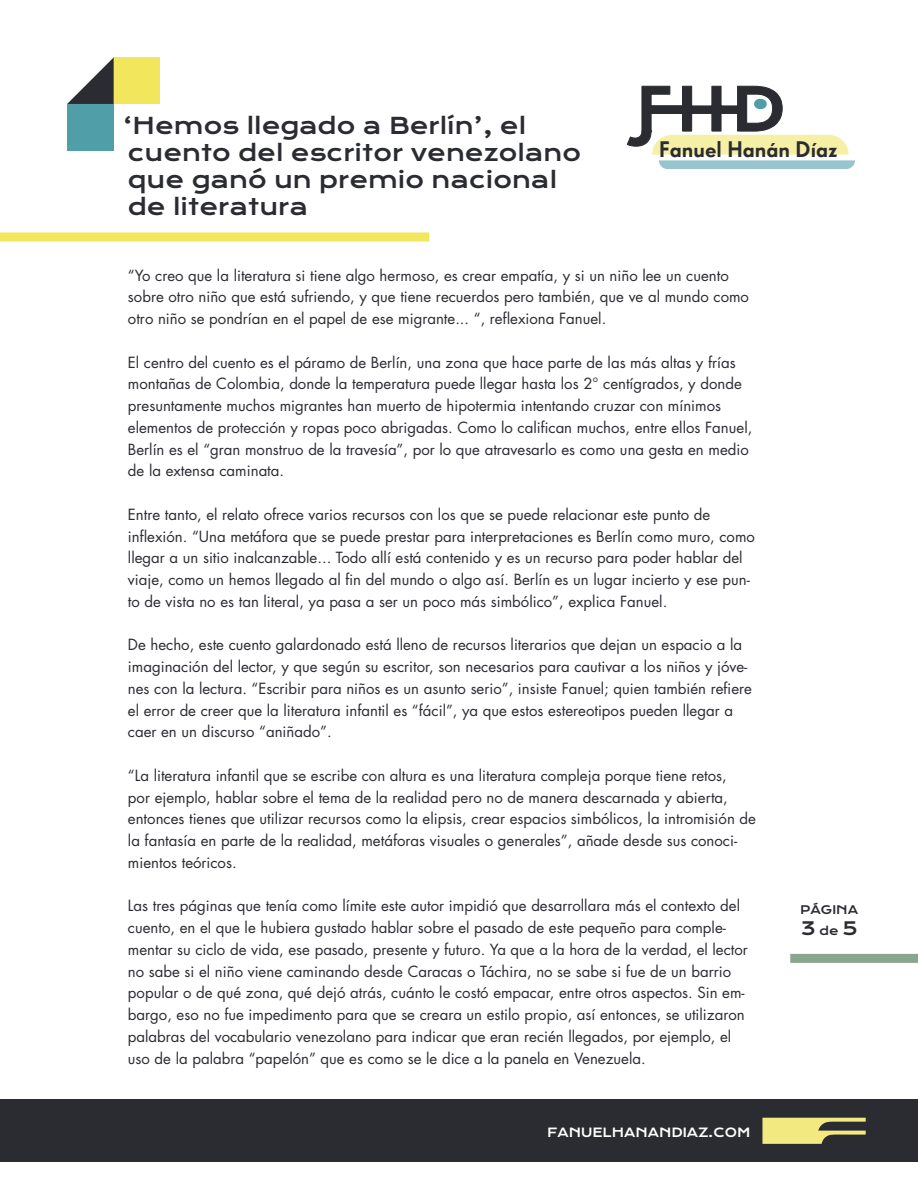
<style>
.page{position:relative;width:918px;height:1188px;background:#fff}
.page>*{position:absolute;margin:0;border:0;box-sizing:border-box;transform-origin:0 0}
.t1{font:22.5px/27px "Krona One";color:#2b2c32}
.t2{font:500 21.9px "Super Grotesk A";color:#2b2c32}
.t3{font:18px "Krona One";color:#2b2c32}
.t4{font:15px/21.8px "Futura Std";color:#2b2c32}
.t5{font:12.3px "Krona One";color:#fff}
.t6{font:11.55px "Krona One";color:#2b2c32}
.s1{font-size:11.55px}
</style>
<div class="page">
<div style="left:0;top:1100px;width:918px;height:62px;background:#2b2c32"></div>
<svg style="left:626px;top:85px;width:229px;height:84px"></svg>
<svg style="left:762px;top:1118px;width:104px;height:26px"></svg>
<div style="left:790px;top:954px;width:128px;height:9px;background:#8ba58e"></div>
<div style="left:67px;top:104px;width:47px;height:47px;background:#509fa8"></div>
<div style="left:114px;top:57px;width:46px;height:47px;background:#f2e65d"></div>
<svg style="left:67px;top:57px;width:47px;height:47px"></svg>
<div style="left:0;top:232px;width:429px;height:10px;background:#f2e65d"></div>
<p class="t1" style="left:123px;top:112px;width:459px">‘Hemos llegado a Berlín’, el cuento del escritor venezolano que ganó un premio nacional de literatura</p>
<p class="t2" style="left:659px;top:136px;width:180px">Fanuel Hanán Díaz</p>
<p class="t4" style="left:128px;top:264px;width:623px">“Yo creo que la literatura si tiene algo hermoso, es crear empatía, y si un niño lee un cuento sobre otro niño que está sufriendo, y que tiene recuerdos pero también, que ve al mundo como otro niño se pondrían en el papel de ese migrante... “, reflexiona Fanuel.</p>
<p class="t4" style="left:128px;top:351px;width:626px">El centro del cuento es el páramo de Berlín, una zona que hace parte de las más altas y frías montañas de Colombia, donde la temperatura puede llegar hasta los 2° centígrados, y donde presuntamente muchos migrantes han muerto de hipotermia intentando cruzar con mínimos elementos de protección y ropas poco abrigadas. Como lo califican muchos, entre ellos Fanuel, Berlín es el “gran monstruo de la travesía”, por lo que atravesarlo es como una gesta en medio de la extensa caminata.</p>
<p class="t4" style="left:128px;top:504px;width:629px">Entre tanto, el relato ofrece varios recursos con los que se puede relacionar este punto de inflexión. “Una metáfora que se puede prestar para interpretaciones es Berlín como muro, como llegar a un sitio inalcanzable... Todo allí está contenido y es un recurso para poder hablar del viaje, como un hemos llegado al fin del mundo o algo así. Berlín es un lugar incierto y ese pun&shy;to de vista no es tan literal, ya pasa a ser un poco más simbólico”, explica Fanuel.</p>
<p class="t4" style="left:128px;top:634px;width:626px">De hecho, este cuento galardonado está lleno de recursos literarios que dejan un espacio a la imaginación del lector, y que según su escritor, son necesarios para cautivar a los niños y jóve&shy;nes con la lectura. “Escribir para niños es un asunto serio”, insiste Fanuel; quien también refiere el error de creer que la literatura infantil es “fácil”, ya que estos estereotipos pueden llegar a caer en un discurso “aniñado”.</p>
<p class="t4" style="left:128px;top:765px;width:630px">“La literatura infantil que se escribe con altura es una literatura compleja porque tiene retos,<br>por ejemplo, hablar sobre el tema de la realidad pero no de manera descarnada y abierta, entonces tienes que utilizar recursos como la elipsis, crear espacios simbólicos, la intromisión de la fantasía en parte de la realidad, metáforas visuales o generales”, añade desde sus conoci&shy;mientos teóricos.</p>
<p class="t4" style="left:128px;top:895px;width:621px">Las tres páginas que tenía como límite este autor impidió que desarrollara más el contexto del cuento, en el que le hubiera gustado hablar sobre el pasado de este pequeño para comple&shy;mentar su ciclo de vida, ese pasado, presente y futuro. Ya que a la hora de la verdad, el lector no sabe si el niño viene caminando desde Caracas o Táchira, no se sabe si fue de un barrio popular o de qué zona, qué dejó atrás, cuánto le costó empacar, entre otros aspectos. Sin em&shy;bargo, eso no fue impedimento para que se creara un estilo propio, así entonces, se utilizaron palabras del vocabulario venezolano para indicar que eran recién llegados, por ejemplo, el uso de la palabra “papelón” que es como se le dice a la panela en Venezuela.</p>
<p class="t6" style="left:800px;top:902px;width:60px">PÁGINA</p>
<p class="t3" style="left:801px;top:917px;width:58px">3<span class="s1">de</span>5</p>
<p class="t5" style="left:547px;top:1125px;width:205px">FANUELHANANDIAZ.COM</p>
</div>
